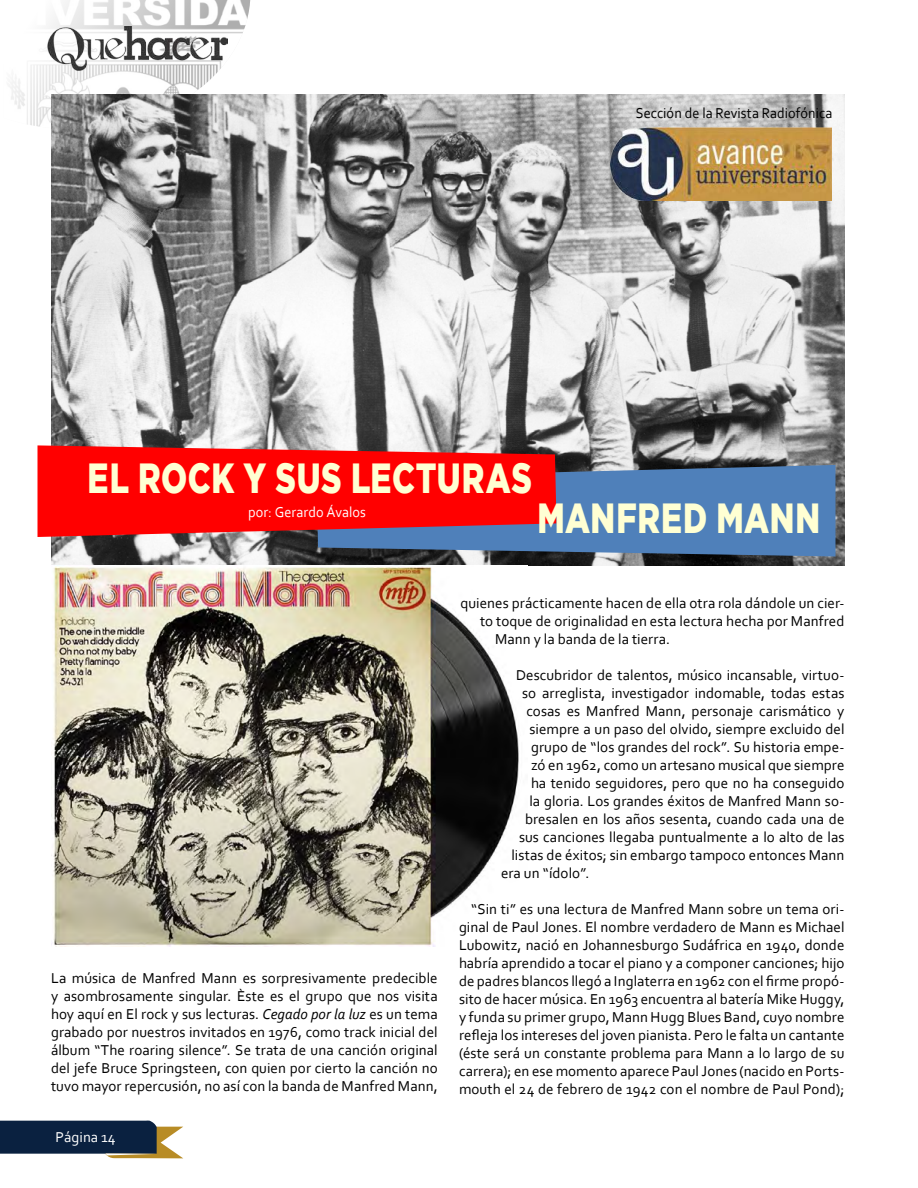
<style>
.page{position:relative;width:918px;height:1188px;background:#fff}
.page>*{position:absolute;margin:0;border:0;box-sizing:border-box;transform-origin:0 0}
.t1{font:900 42px "Gotham";letter-spacing:.02em;color:#ffffd3;scale:.75 1}
.t2{font:15px/18px "Corbel";letter-spacing:.005em;color:#000;text-align:justify}
.t3{font:15px "Corbel";letter-spacing:.005em;color:#000;scale:.95 1}
.t4{font:15px "Corbel";color:#fff;scale:.95 1}
.t5{font:15px "Corbel";color:#fff}
.s1{font-style:italic}
</style>
<div class="page">
<img style="left:9px;top:0;width:241px;height:129px">
<img style="left:47px;top:27px;width:181px;height:43px">
<svg style="left:0;top:1120px;width:183px;height:38px;background:#43505d"></svg>
<img style="left:52px;top:94px;width:793px;height:471px">
<svg style="left:316px;top:465px;width:520px;height:91px;background:#4d79ad"></svg>
<svg style="left:38px;top:445px;width:518px;height:92px;background:#ee1215"></svg>
<img style="left:610px;top:127px;width:221px;height:73px">
<img style="left:51px;top:567px;width:468px;height:379px">
<p class="t3" style="left:636px;top:103px;width:209px">Sección de la Revista Radiofónica</p>
<h1 class="t1" style="left:88px;top:453px;width:594px">EL ROCK Y SUS LECTURAS</h1>
<p class="t4" style="left:248px;top:502px;width:125px">por: Gerardo Ávalos</p>
<h1 class="t1" style="left:537px;top:494px;width:379px">MANFRED MANN</h1>
<p class="t2" style="left:51px;top:969px;width:388px">La música de Manfred Mann es sorpresivamente predecible y asombrosamente singular. Èste es el grupo que nos visita hoy aquí en El rock y sus lecturas. <span class="s1">Cegado por la luz</span> es un tema grabado por nuestros invitados en 1976, como track inicial del álbum “The roaring silence”. Se trata de una canción original del jefe Bruce Springsteen, con quien por cierto la canción no tuvo mayor repercusión, no así con la banda de Manfred Mann,</p>
<p class="t5" style="left:56px;top:1128px;width:62px">Página 14</p>
<p class="t2" style="left:460px;top:594px;width:385px">quienes prácticamente hacen de ella otra rola dándole un cier-</p>
<p class="t2" style="left:480px;top:612px;width:366px">to toque de originalidad en esta lectura hecha por Manfred</p>
<p class="t2" style="left:495px;top:630px;width:177px">Mann y la banda de la tierra.</p>
<p class="t2" style="left:516px;top:666px;width:330px">Descubridor de talentos, músico incansable, virtuo-</p>
<p class="t2" style="left:522px;top:684px;width:324px">so arreglista, investigador indomable, todas estas</p>
<p class="t2" style="left:526px;top:702px;width:319px">cosas es Manfred Mann, personaje carismático y</p>
<p class="t2" style="left:530px;top:720px;width:317px">siempre a un paso del olvido, siempre excluido del</p>
<p class="t2" style="left:531px;top:738px;width:315px">grupo de “los grandes del rock”. Su historia empe-</p>
<p class="t2" style="left:531px;top:756px;width:315px">zó en 1962, como un artesano musical que siempre</p>
<p class="t2" style="left:531px;top:774px;width:315px">ha tenido seguidores, pero que no ha conseguido</p>
<p class="t2" style="left:530px;top:792px;width:316px">la gloria. Los grandes éxitos de Manfred Mann so-</p>
<p class="t2" style="left:525px;top:810px;width:321px">bresalen en los años sesenta, cuando cada una de</p>
<p class="t2" style="left:519px;top:828px;width:327px">sus canciones llegaba puntualmente a lo alto de las</p>
<p class="t2" style="left:512px;top:846px;width:334px">listas de éxitos; sin embargo tampoco entonces Mann</p>
<p class="t2" style="left:501px;top:864px;width:90px">era un “ídolo”.</p>
<p class="t2" style="left:459px;top:900px;width:387px;text-indent:12px">“Sin ti” es una lectura de Manfred Mann sobre un tema ori&shy;ginal de Paul Jones. El nombre verdadero de Mann es Michael Lubowitz, nació en Johannesburgo Sudáfrica en 1940, donde habría aprendido a tocar el piano y a componer canciones; hijo de padres blancos llegó a Inglaterra en 1962 con el firme propó&shy;sito de hacer música. En 1963 encuentra al batería Mike Huggy, y funda su primer grupo, Mann Hugg Blues Band, cuyo nombre refleja los intereses del joven pianista. Pero le falta un cantante (éste será un constante problema para Mann a lo largo de su carrera); en ese momento aparece Paul Jones (nacido en Ports&shy;mouth el 24 de febrero de 1942 con el nombre de Paul Pond);</p>
</div>
